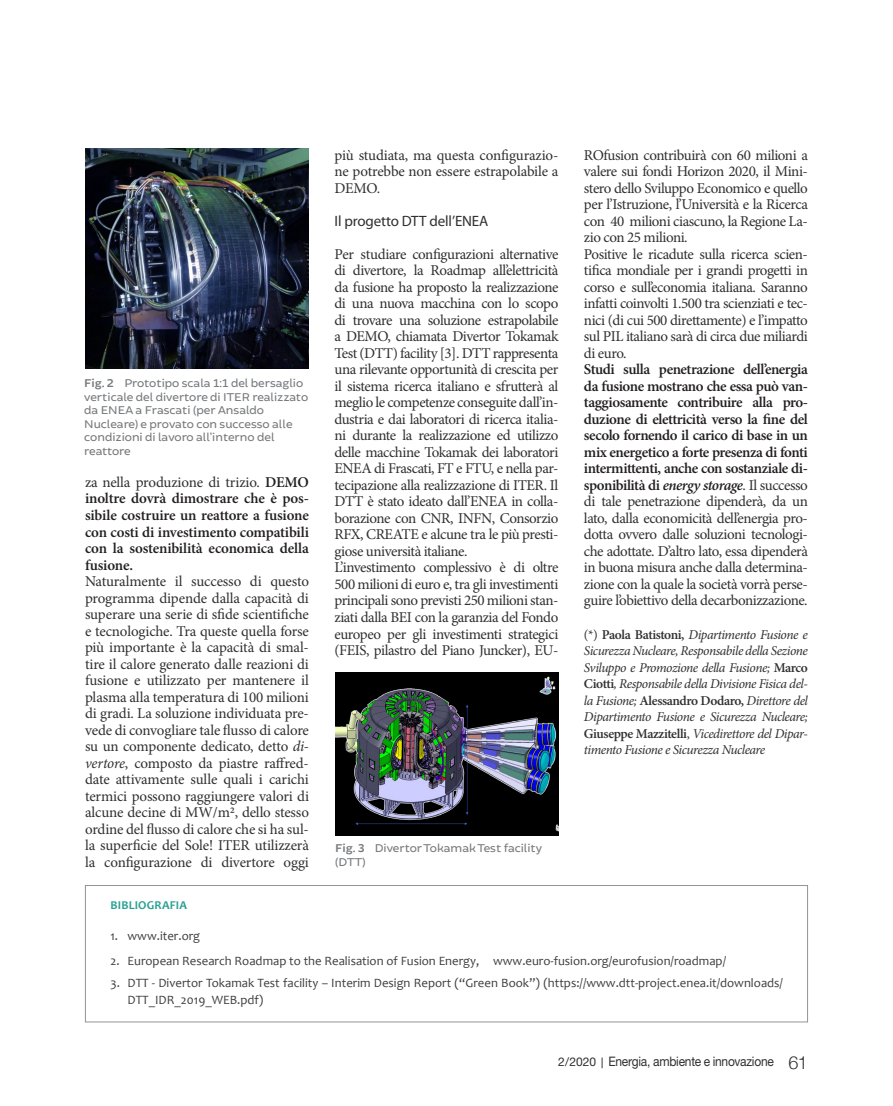
<style>
.page{position:relative;width:893px;height:1106px;background:#fff}
.page>*{position:absolute;margin:0;border:0;box-sizing:border-box;transform-origin:0 0}
.t1{font:15px/16.5px "Minion Pro";letter-spacing:-.025em;color:#312f30;text-align:justify}
.t2{font:600 15px/16.5px "Minion Pro";letter-spacing:-.01em;color:#231f20;text-align:justify}
.t3{font:15px "Myriad Pro";letter-spacing:-.01em;color:#312f30}
.t4{font:italic 13.5px/16.5px "Minion Pro";letter-spacing:-.04em;color:#312f30;text-align:justify}
.t5{font:13.05px "Helvetica Neue LT Std";letter-spacing:-.02em;color:#312f30;scale:.92 1}
.t6{font:12.75px/16.5px "Candara";color:#3e3e3f}
.Body_Text___Table{font:12px/13.5px "Brocha";color:#76787b}
.Title___Sidebar_1{font:700 12px "Candara";letter-spacing:.015em;color:#2aa094}
.s1{font-weight:600}
.s2{font-weight:400;color:#312f30}
.s3{font-style:italic}
.s4{font-weight:600;color:#231f20}
.s5{font-weight:600;font-style:italic;color:#231f20}
.s6{font-style:normal}
.s7{font-weight:600;font-style:normal}
.s8{font-size:12px}
.s9{font-family:"Calibri";font-size:12px}
.s10{font-family:"Helvetica Neue";font-weight:300;font-size:18px}
</style>
<div class="page">
<div style="left:85px;top:885px;width:723px;height:137px;border:1px solid #808285"></div>
<img style="left:85px;top:149px;width:224px;height:219px">
<img style="left:335px;top:673px;width:224px;height:162px">
<p class="Body_Text___Table" style="left:84px;top:377px;width:225px"><span class="s1">Fig. 2</span> Prototipo scala 1:1 del bersaglio verticale del divertore di ITER realizzato da ENEA a Frascati (per Ansaldo Nucleare) e provato con successo alle condizioni di lavoro all’interno del reattore</p>
<p class="t2" style="left:85px;top:474px;width:225px"><span class="s2">za nella produzione di trizio.</span> DEMO inoltre dovrà dimostrare che è pos&shy;sibile costruire un reattore a fusione con costi di investimento compatibili con la sostenibilità economica della fusione.</p>
<p class="t1" style="left:85px;top:573px;width:225px">Naturalmente il successo di questo programma dipende dalla capacità di superare una serie di sfide scientifiche e tecnologiche. Tra queste quella forse più importante è la capacità di smal&shy;tire il calore generato dalle reazioni di fusione e utilizzato per mantenere il plasma alla temperatura di 100 milioni di gradi. La soluzione individuata pre&shy;vede di convogliare tale flusso di calore su un componente dedicato, detto <span class="s3">di&shy;vertore</span>, composto da piastre raffred&shy;date attivamente sulle quali i carichi termici possono raggiungere valori di alcune decine di MW/m2, dello stesso ordine del flusso di calore che si ha sul&shy;la superficie del Sole! ITER utilizzerà la configurazione di divertore oggi</p>
<p class="t1" style="left:334px;top:147px;width:225px">più studiata, ma questa configurazio&shy;ne potrebbe non essere estrapolabile a DEMO.</p>
<p class="t3" style="left:334px;top:211px;width:155px">Il progetto DTT dell’ENEA</p>
<p class="t1" style="left:334px;top:246px;width:225px">Per studiare configurazioni alternative di divertore, la Roadmap all’elettricità da fusione ha proposto la realizzazione di una nuova macchina con lo scopo di trovare una soluzione estrapolabile a DEMO, chiamata Divertor Tokamak Test (DTT) facility [3]. DTT rappresenta una rilevante opportunità di crescita per il sistema ricerca italiano e sfrutterà al meglio le competenze conseguite dall’in&shy;dustria e dai laboratori di ricerca italia&shy;ni durante la realizzazione ed utilizzo delle macchine Tokamak dei laboratori ENEA di Frascati, FT e FTU, e nella par&shy;tecipazione alla realizzazione di ITER. Il DTT è stato ideato dall’ENEA in colla&shy;borazione con CNR, INFN, Consorzio RFX, CREATE e alcune tra le più presti&shy;giose università italiane.</p>
<p class="t1" style="left:334px;top:559px;width:225px">L’investimento complessivo è di oltre 500 milioni di euro e, tra gli investimenti principali sono previsti 250 milioni stan&shy;ziati dalla BEI con la garanzia del Fondo europeo per gli investimenti strategici (FEIS, pilastro del Piano Juncker), EU-</p>
<p class="t1" style="left:584px;top:147px;width:225px">ROfusion contribuirà con 60 milioni a valere sui fondi Horizon 2020, il Mini&shy;stero dello Sviluppo Economico e quello per l’Istruzione, l’Università e la Ricerca con 40 milioni ciascuno, la Regione La&shy;zio con 25 milioni.</p>
<p class="t1" style="left:584px;top:246px;width:225px">Positive le ricadute sulla ricerca scien&shy;tifica mondiale per i grandi progetti in corso e sull’economia italiana. Saranno infatti coinvolti 1.500 tra scienziati e tec&shy;nici (di cui 500 direttamente) e l’impatto sul PIL italiano sarà di circa due miliardi di euro.</p>
<p class="t1" style="left:584px;top:361px;width:225px"><span class="s4">Studi sulla penetrazione dell’energia da fusione mostrano che essa può van&shy;taggiosamente contribuire alla pro&shy;duzione di elettricità verso la fine del secolo fornendo il carico di base in un mix energetico a forte presenza di fonti intermittenti, anche con sostanziale di&shy;sponibilità di</span> <span class="s5">energy storage</span>. Il successo di tale penetrazione dipenderà, da un lato, dalla economicità dell’energia pro&shy;dotta ovvero dalle soluzioni tecnologi&shy;che adottate. D’altro lato, essa dipenderà in buona misura anche dalla determina&shy;zione con la quale la società vorrà perse&shy;guire l’obiettivo della decarbonizzazione.</p>
<p class="t4" style="left:584px;top:626px;width:225px"><span class="s6">(*)</span> <span class="s7">Paola Batistoni,</span> Dipartimento Fusione e Sicurezza Nucleare, Responsabile della Sezione Sviluppo e Promozione della Fusione; <span class="s7">Marco Ciotti</span>, Responsabile della Divisione Fisica del&shy;la Fusione; <span class="s7">Alessandro Dodaro,</span> Direttore del Dipartimento Fusione e Sicurezza Nucleare; <span class="s7">Giuseppe Mazzitelli</span><span class="s6">,</span> Vicedirettore del Dipar&shy;timento Fusione e Sicurezza Nucleare</p>
<p class="Body_Text___Table" style="left:335px;top:841px;width:209px"><span class="s1">Fig. 3</span> Divertor Tokamak Test facility (DTT)</p>
<p class="Title___Sidebar_1" style="left:111px;top:897px;width:78px">BIBLIOGRAFIA</p>
<p class="t6" style="left:111px;top:927px;width:91px">1. www.iter.org</p>
<p class="t6" style="left:111px;top:952px;width:617px">2. European Research Roadmap to the Realisation of Fusion Energy, www.euro-fusion.org/eurofusion/roadmap/</p>
<p class="t6" style="left:128px;top:974px;width:657px;text-indent:-17px">3. DTT - Divertor Tokamak Test facility – Interim Design Report (“Green Book”) (https://www.dtt-project.enea.it/downloads/<br>DTT_IDR_2019_WEB.pdf)</p>
<p class="t5" style="left:558px;top:1053px;width:273px"><span class="s8">2/2020</span> <span class="s9">|</span> Energia, ambiente e innovazione <span class="s10">61</span></p>
</div>
